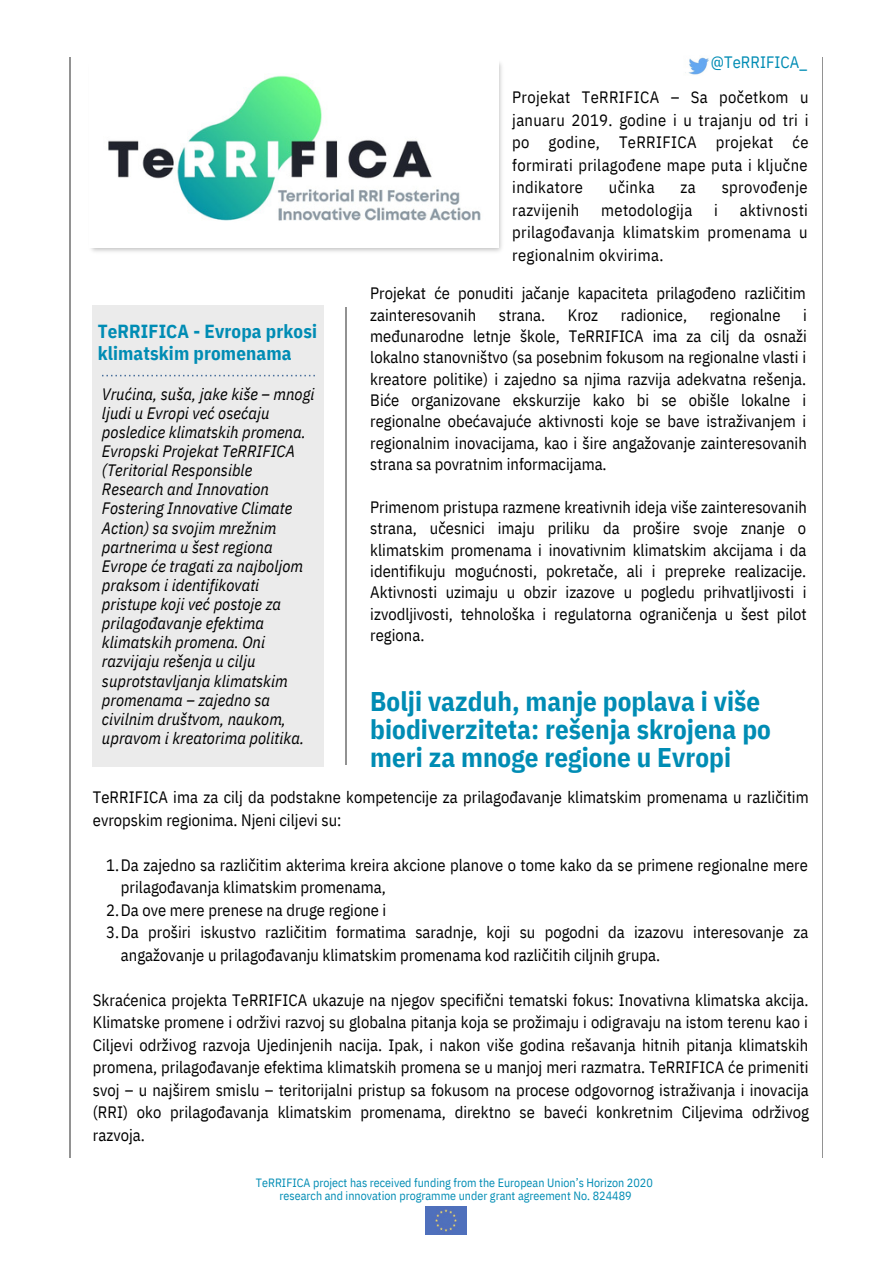
<style>
.page{position:relative;width:893px;height:1264px;background:#fff}
.page>*{position:absolute;margin:0;border:0;box-sizing:border-box;transform-origin:0 0}
.t1{font:700 27px/28px "IBM Plex Sans Cond";color:#008cb4}
.t2{font:700 18.9px/22.4px "IBM Plex Sans Cond";letter-spacing:.005em;color:#008cb4}
.t3{font:16.5px/21.3px "IBM Plex Sans Cond";color:#000;text-align:justify}
.t4{font:italic 16.5px/19px "IBM Plex Sans Cond";color:#000}
.t5{font:16.5px "IBM Plex Sans Cond";letter-spacing:.02em;color:#000}
.t6{font:16.5px "IBM Plex Sans Cond";color:#008cb4}
.t7{font:12px/13.5px "IBM Plex Sans Cond";color:#008cb4;text-align:center}
</style>
<div class="page">
<hr style="left:69px;top:57px;width:1px;height:1100px;background:#929292">
<div style="left:93px;top:306px;width:231px;height:460px;background:#ebebeb"></div>
<svg style="left:102px;top:375px;width:213px;height:1px"></svg>
<hr style="left:345px;top:307px;width:1px;height:457px;background:#929292">
<hr style="left:822px;top:57px;width:1px;height:1100px;background:#929292">
<img style="left:688px;top:57px;width:21px;height:18px">
<img style="left:425px;top:1206px;width:42px;height:28px">
<img style="left:91px;top:62px;width:411px;height:190px">
<img style="left:91px;top:62px;width:407px;height:185px">
<p class="t6" style="left:710px;top:51px;width:98px">@TeRRIFICA_</p>
<p class="t3" style="left:512px;top:86px;width:298px;line-height:22.5px">Projekat TeRRIFICA – Sa početkom u januaru 2019. godine i u trajanju od tri i po godine, TeRRIFICA projekat će formirati prilagođene mape puta i ključne indikatore</p>
<p class="t3" style="left:609px;top:176px;width:47px">učinka</p>
<p class="t3" style="left:680px;top:176px;width:17px">za</p>
<p class="t5" style="left:721px;top:176px;width:87px">sprovođenje</p>
<p class="t2" style="left:98px;top:319px;width:221px">TeRRIFICA - Evropa prkosi klimatskim promenama</p>
<p class="t4" style="left:102px;top:384px;width:214px">Vrućina, suša, jake kiše – mnogi ljudi u Evropi već osećaju posledice klimatskih promena.<br>Evropski Projekat TeRRIFICA (Teritorial Responsible<br>Research and Innovation<br>Fostering Innovative Climate<br>Action) sa svojim mrežnim partnerima u šest regiona<br>Evrope će tragati za najboljom praksom i identifikovati pristupe koji već postoje za prilagođavanje efektima klimatskih promena. Oni razvijaju rešenja u cilju suprotstavljanja klimatskim promenama – zajedno sa civilnim društvom, naukom, upravom i kreatorima politika.</p>
<p class="t5" style="left:512px;top:199px;width:69px">razvijenih</p>
<p class="t5" style="left:601px;top:199px;width:93px">metodologija</p>
<p class="t3" style="left:714px;top:199px;width:5px">i</p>
<p class="t3" style="left:512px;top:198px;width:297px;line-height:22.5px;text-indent:227px">aktivnosti prilagođavanja klimatskim promenama u regionalnim okvirima.</p>
<p class="t3" style="left:370px;top:282px;width:437px">Projekat će ponuditi jačanje kapaciteta prilagođeno različitim zainteresovanih</p>
<p class="t3" style="left:499px;top:304px;width:48px">strana.</p>
<p class="t3" style="left:568px;top:304px;width:32px">Kroz</p>
<p class="t3" style="left:620px;top:304px;width:68px">radionice,</p>
<p class="t3" style="left:709px;top:304px;width:72px">regionalne</p>
<p class="t3" style="left:370px;top:304px;width:438px;text-indent:433px">i međunarodne letnje škole, TeRRIFICA ima za cilj da osnaži lokalno stanovništvo (sa posebnim fokusom na regionalne vlasti i kreatore politike) i zajedno sa njima razvija adekvatna rešenja.<br>Biće organizovane ekskurzije kako bi se obišle lokalne i regionalne obećavajuće aktivnosti koje se bave istraživanjem i regionalnim inovacijama, kao i šire angažovanje zainteresovanih strana sa povratnim informacijama.</p>
<p class="t3" style="left:370px;top:496px;width:438px">Primenom pristupa razmene kreativnih ideja više zainteresovanih strana, učesnici imaju priliku da prošire svoje znanje o klimatskim promenama i inovativnim klimatskim akcijama i da identifikuju mogućnosti, pokretače, ali i prepreke realizacije.<br>Aktivnosti uzimaju u obzir izazove u pogledu prihvatljivosti i izvodljivosti, tehnološka i regulatorna ograničenja u šest pilot regiona.</p>
<h1 class="t1" style="left:370px;top:687px;width:402px">Bolji vazduh, manje poplava i više biodiverziteta: rešenja skrojena po meri za mnoge regione u Evropi</h1>
<p class="t3" style="left:93px;top:786px;width:717px;line-height:22.5px">TeRRIFICA ima za cilj da podstakne kompetencije za prilagođavanje klimatskim promenama u različitim evropskim regionima. Njeni ciljevi su:</p>
<p class="t3" style="left:106px;top:854px;width:703px">1.Da zajedno sa različitim akterima kreira akcione planove o tome kako da se primene regionalne mere</p>
<p class="t3" style="left:121px;top:876px;width:266px">prilagođavanja klimatskim promenama,</p>
<p class="t3" style="left:106px;top:899px;width:281px">2.Da ove mere prenese na druge regione i</p>
<p class="t3" style="left:106px;top:921px;width:703px">3.Da proširi iskustvo različitim formatima saradnje, koji su pogodni da izazovu interesovanje za</p>
<p class="t3" style="left:121px;top:944px;width:541px">angažovanje u prilagođavanju klimatskim promenama kod različitih ciljnih grupa.</p>
<p class="t3" style="left:93px;top:988px;width:717px;line-height:22.5px">Skraćenica projekta TeRRIFICA ukazuje na njegov specifični tematski fokus: Inovativna klimatska akcija.<br>Klimatske promene i održivi razvoj su globalna pitanja koja se prožimaju i odigravaju na istom terenu kao i Ciljevi održivog razvoja Ujedinjenih nacija. Ipak, i nakon više godina rešavanja hitnih pitanja klimatskih promena, prilagođavanje efektima klimatskih promena se u manjoj meri razmatra. TeRRIFICA će primeniti svoj – u najširem smislu – teritorijalni pristup sa fokusom na procese odgovornog istraživanja i inovacija (RRI) oko prilagođavanja klimatskim promenama, direktno se baveći konkretnim Ciljevima održivog razvoja.</p>
<p class="t7" style="left:256px;top:1175px;width:398px">TeRRIFICA project has received funding from the European Union’s Horizon 2020 research and innovation programme under grant agreement No. 824489</p>
</div>
